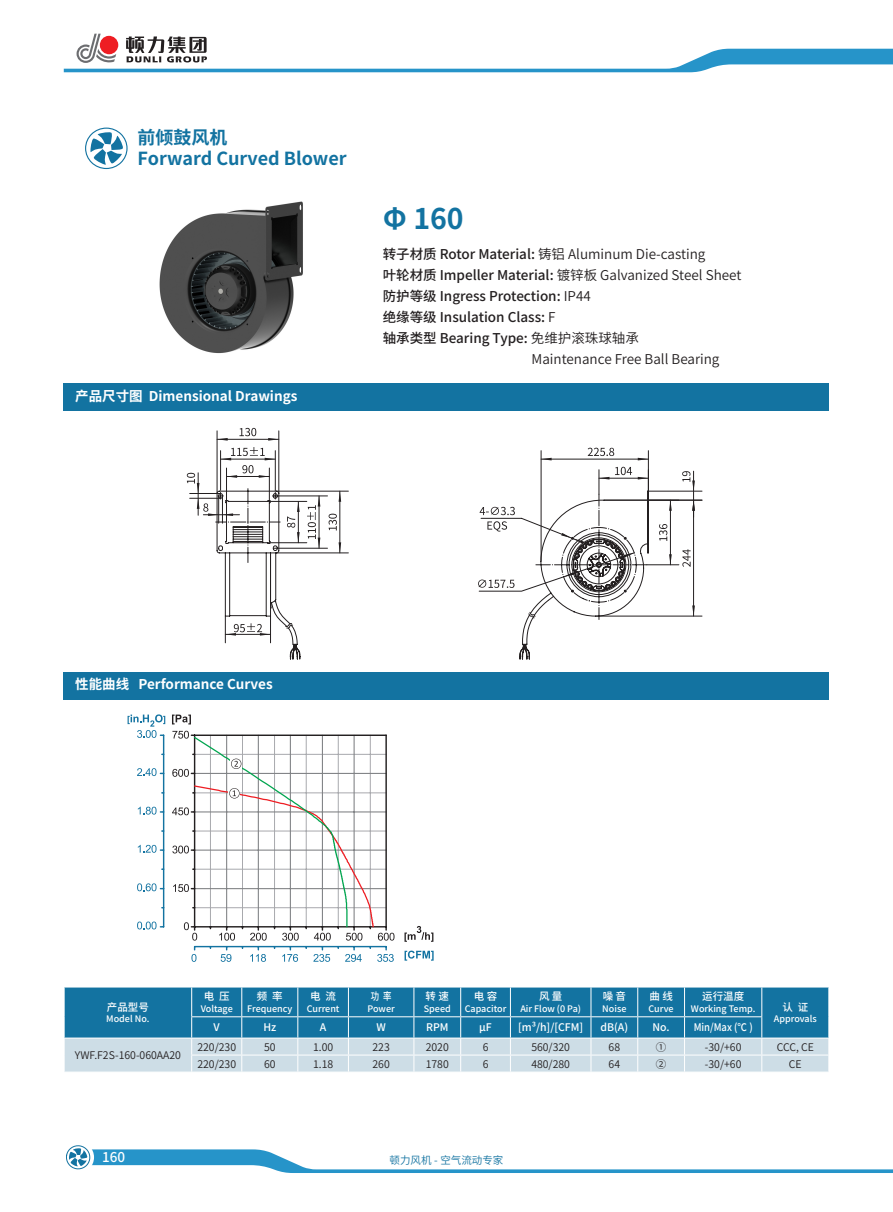
<style>
.page{position:relative;width:893px;height:1212px;background:#fff}
.page>*{position:absolute;margin:0;border:0;box-sizing:border-box;transform-origin:0 0}
._04-1正文左齐{font:700 28.5px "Source Han Sans CN";color:#1373a1}
.t1{font:700 18px/21px "Source Han Sans CN";color:#1373a1}
._04-1正文左齐-2{font:13.5px "Source Han Sans CN";color:#231f20}
._04-1正文左齐-3{font:500 13.5px "Source Han Sans CN";color:#231f20}
.t2{font:700 13.5px "Source Han Sans CN";color:#fff}
.t3{font:500 13.5px "Source Han Sans CN";color:#fff}
._04-1正文左齐-4{font:10.5px "Source Han Sans CN";color:#231f20}
._04-1正文左齐-5{font:500 10.5px "Source Han Sans CN";color:#fff}
.t4{font:10.5px "Source Han Sans CN";color:#1373a1}
._04-1正文左齐-6{font:500 10.5px "Source Han Sans CN";color:#fff;scale:.9 1}
._04-1正文左齐-7{font:500 10.5px "Source Han Sans CN";color:#fff;scale:.8 1}
._04-1正文左齐-8{font:500 9px "Source Han Sans CN";color:#fff}
.s1{font-weight:500}
.s2{font-weight:400}
</style>
<div class="page">
<div style="left:64px;top:672px;width:765px;height:27px;background:#1373a1"></div>
<div style="left:64px;top:383px;width:765px;height:27px;background:#1373a1"></div>
<svg style="left:85px;top:128px;width:43px;height:41px"></svg>
<hr style="left:693px;top:500px;width:1px;height:116px;background:#231f20">
<svg style="left:692px;top:605px;width:3px;height:11px"></svg>
<hr style="left:596px;top:616px;width:106px;height:1px;background:#231f20">
<svg style="left:682px;top:549px;width:9px;height:18px"></svg>
<hr style="left:693px;top:471px;width:1px;height:46px;background:#231f20">
<svg style="left:692px;top:501px;width:3px;height:10px"></svg>
<hr style="left:648px;top:500px;width:54px;height:1px;background:#231f20">
<hr style="left:648px;top:491px;width:54px;height:1px;background:#231f20">
<svg style="left:682px;top:471px;width:13px;height:20px"></svg>
<hr style="left:217px;top:439px;width:62px;height:1px;background:#231f20">
<svg style="left:218px;top:438px;width:10px;height:3px"></svg>
<svg style="left:268px;top:438px;width:10px;height:3px"></svg>
<hr style="left:217px;top:431px;width:1px;height:62px;background:#231f20">
<hr style="left:278px;top:431px;width:1px;height:62px;background:#231f20">
<svg style="left:239px;top:428px;width:17px;height:8px"></svg>
<hr style="left:670px;top:500px;width:1px;height:65px;background:#231f20">
<svg style="left:669px;top:501px;width:3px;height:10px"></svg>
<svg style="left:669px;top:554px;width:3px;height:10px"></svg>
<hr style="left:647px;top:564px;width:32px;height:1px;background:#231f20">
<svg style="left:659px;top:524px;width:8px;height:17px"></svg>
<svg style="left:187px;top:447px;width:462px;height:198px"></svg>
<img style="left:159px;top:201px;width:144px;height:153px">
<svg style="left:64px;top:987px;width:765px;height:85px;background:#65a2bf"></svg>
<hr style="left:64px;top:1071px;width:128px;height:1px;background:#fff">
<svg style="left:172px;top:714px;width:19px;height:10px"></svg>
<svg style="left:404px;top:926px;width:29px;height:16px"></svg>
<svg style="left:405px;top:950px;width:29px;height:11px"></svg>
<svg style="left:172px;top:731px;width:222px;height:209px"></svg>
<svg style="left:191px;top:946px;width:5px;height:16px"></svg>
<svg style="left:221px;top:947px;width:10px;height:15px"></svg>
<svg style="left:250px;top:947px;width:16px;height:15px"></svg>
<svg style="left:282px;top:947px;width:16px;height:15px"></svg>
<svg style="left:313px;top:947px;width:17px;height:15px"></svg>
<svg style="left:345px;top:947px;width:17px;height:15px"></svg>
<svg style="left:377px;top:946px;width:17px;height:16px"></svg>
<hr style="left:195px;top:946px;width:191px;height:1px;background:#1373a1">
<svg style="left:137px;top:921px;width:27px;height:8px"></svg>
<svg style="left:137px;top:883px;width:26px;height:8px"></svg>
<svg style="left:138px;top:845px;width:25px;height:8px"></svg>
<svg style="left:138px;top:807px;width:25px;height:7px"></svg>
<svg style="left:137px;top:768px;width:26px;height:8px"></svg>
<svg style="left:128px;top:714px;width:37px;height:24px"></svg>
<hr style="left:163px;top:735px;width:1px;height:192px;background:#1373a1">
<svg style="left:64px;top:34px;width:829px;height:38px"></svg>
<svg style="left:66px;top:1145px;width:827px;height:28px"></svg>
<h2 class="t1" style="left:138px;top:128px;width:211px">前倾鼓风机<br>Forward Curved Blower</h2>
<p class="t2" style="left:75px;top:388px;width:224px">产品尺寸图 Dimensional Drawings</p>
<p class="_04-1正文左齐" style="left:383px;top:203px;width:83px">Φ 160</p>
<p class="_04-1正文左齐-2" style="left:383px;top:246px;width:324px"><span class="s1">转子材质 Rotor Material:</span> 铸铝 Aluminum Die-casting</p>
<p class="_04-1正文左齐-2" style="left:383px;top:267px;width:360px"><span class="s1">叶轮材质 Impeller Material:</span> 镀锌板 Galvanized Steel Sheet</p>
<p class="_04-1正文左齐-3" style="left:383px;top:288px;width:210px">防护等级 Ingress Protection: <span class="s2">IP44</span></p>
<p class="_04-1正文左齐-3" style="left:383px;top:309px;width:174px">绝缘等级 Insulation Class: <span class="s2">F</span></p>
<p class="_04-1正文左齐-3" style="left:383px;top:330px;width:258px">轴承类型 Bearing Type: <span class="s2">免维护滚珠球轴承</span></p>
<p class="_04-1正文左齐-2" style="left:531px;top:351px;width:189px">Maintenance Free Ball Bearing</p>
<p class="t2" style="left:75px;top:676px;width:199px">性能曲线 Performance Curves</p>
<p class="_04-1正文左齐-5" style="left:107px;top:1001px;width:43px">产品型号</p>
<p class="_04-1正文左齐-8" style="left:106px;top:1014px;width:45px">Model No.</p>
<p class="_04-1正文左齐-4" style="left:75px;top:1049px;width:108px">YWF.F2S-160-060AA20</p>
<p class="_04-1正文左齐-5" style="left:474px;top:990px;width:25px">电 容</p>
<p class="_04-1正文左齐-8" style="left:465px;top:1003px;width:43px">Capacitor</p>
<p class="_04-1正文左齐-5" style="left:603px;top:990px;width:25px">噪 音</p>
<p class="_04-1正文左齐-8" style="left:602px;top:1003px;width:26px">Noise</p>
<p class="_04-1正文左齐-5" style="left:257px;top:990px;width:27px">频 率</p>
<p class="_04-1正文左齐-8" style="left:247px;top:1003px;width:47px">Frequency</p>
<p class="_04-1正文左齐-7" style="left:371px;top:990px;width:27px">功 率</p>
<p class="_04-1正文左齐-8" style="left:368px;top:1003px;width:29px">Power</p>
<p class="_04-1正文左齐-5" style="left:702px;top:990px;width:43px">运行温度</p>
<p class="_04-1正文左齐-8" style="left:691px;top:1003px;width:66px">Working Temp.</p>
<p class="_04-1正文左齐-5" style="left:782px;top:1001px;width:27px">认 证</p>
<p class="_04-1正文左齐-8" style="left:774px;top:1014px;width:44px">Approvals</p>
<p class="_04-1正文左齐-5" style="left:649px;top:990px;width:25px">曲 线</p>
<p class="_04-1正文左齐-8" style="left:649px;top:1003px;width:27px">Curve</p>
<p class="_04-1正文左齐-5" style="left:310px;top:990px;width:27px">电 流</p>
<p class="_04-1正文左齐-8" style="left:307px;top:1003px;width:34px">Current</p>
<p class="_04-1正文左齐-5" style="left:426px;top:990px;width:25px">转 速</p>
<p class="_04-1正文左齐-8" style="left:424px;top:1003px;width:28px">Speed</p>
<p class="_04-1正文左齐-5" style="left:204px;top:990px;width:27px">电 压</p>
<p class="_04-1正文左齐-8" style="left:201px;top:1003px;width:34px">Voltage</p>
<p class="_04-1正文左齐-5" style="left:539px;top:990px;width:25px">风 量</p>
<p class="_04-1正文左齐-8" style="left:520px;top:1003px;width:62px">Air Flow (0 Pa)</p>
<p class="_04-1正文左齐-5" style="left:214px;top:1021px;width:8px">V</p>
<p class="_04-1正文左齐-5" style="left:263px;top:1021px;width:14px">Hz</p>
<p class="_04-1正文左齐-5" style="left:320px;top:1021px;width:8px">A</p>
<p class="_04-1正文左齐-5" style="left:376px;top:1021px;width:11px">W</p>
<p class="_04-1正文左齐-5" style="left:426px;top:1021px;width:24px">RPM</p>
<p class="_04-1正文左齐-5" style="left:479px;top:1021px;width:14px">μF</p>
<p class="_04-1正文左齐-5" style="left:518px;top:1021px;width:67px">[m³/h]/[CFM]</p>
<p class="_04-1正文左齐-5" style="left:601px;top:1021px;width:29px">dB(A)</p>
<p class="_04-1正文左齐-5" style="left:653px;top:1021px;width:19px">No.</p>
<p class="_04-1正文左齐-6" style="left:694px;top:1021px;width:67px">Min/Max (℃ )</p>
<p class="_04-1正文左齐-4" style="left:197px;top:1041px;width:40px">220/230</p>
<p class="_04-1正文左齐-4" style="left:264px;top:1041px;width:13px">50</p>
<p class="_04-1正文左齐-4" style="left:313px;top:1041px;width:22px">1.00</p>
<p class="_04-1正文左齐-4" style="left:373px;top:1041px;width:19px">223</p>
<p class="_04-1正文左齐-4" style="left:426px;top:1041px;width:25px">2020</p>
<p class="_04-1正文左齐-4" style="left:483px;top:1041px;width:7px">6</p>
<p class="_04-1正文左齐-4" style="left:531px;top:1041px;width:40px">560/320</p>
<p class="_04-1正文左齐-4" style="left:609px;top:1041px;width:13px">68</p>
<p class="_04-1正文左齐-4" style="left:656px;top:1041px;width:12px">①</p>
<p class="_04-1正文左齐-4" style="left:705px;top:1041px;width:38px">-30/+60</p>
<p class="_04-1正文左齐-4" style="left:777px;top:1041px;width:39px">CCC, CE</p>
<p class="_04-1正文左齐-4" style="left:197px;top:1058px;width:40px">220/230</p>
<p class="_04-1正文左齐-4" style="left:264px;top:1058px;width:13px">60</p>
<p class="_04-1正文左齐-4" style="left:313px;top:1058px;width:22px">1.18</p>
<p class="_04-1正文左齐-4" style="left:373px;top:1058px;width:19px">260</p>
<p class="_04-1正文左齐-4" style="left:426px;top:1058px;width:25px">1780</p>
<p class="_04-1正文左齐-4" style="left:483px;top:1058px;width:7px">6</p>
<p class="_04-1正文左齐-4" style="left:531px;top:1058px;width:40px">480/280</p>
<p class="_04-1正文左齐-4" style="left:609px;top:1058px;width:13px">64</p>
<p class="_04-1正文左齐-4" style="left:656px;top:1058px;width:12px">②</p>
<p class="_04-1正文左齐-4" style="left:705px;top:1058px;width:38px">-30/+60</p>
<p class="_04-1正文左齐-4" style="left:789px;top:1058px;width:14px">CE</p>
<p class="t3" style="left:102px;top:1150px;width:25px">160</p>
<p class="t4" style="left:390px;top:1154px;width:115px">顿力风机 - 空气流动专家</p>
</div>
